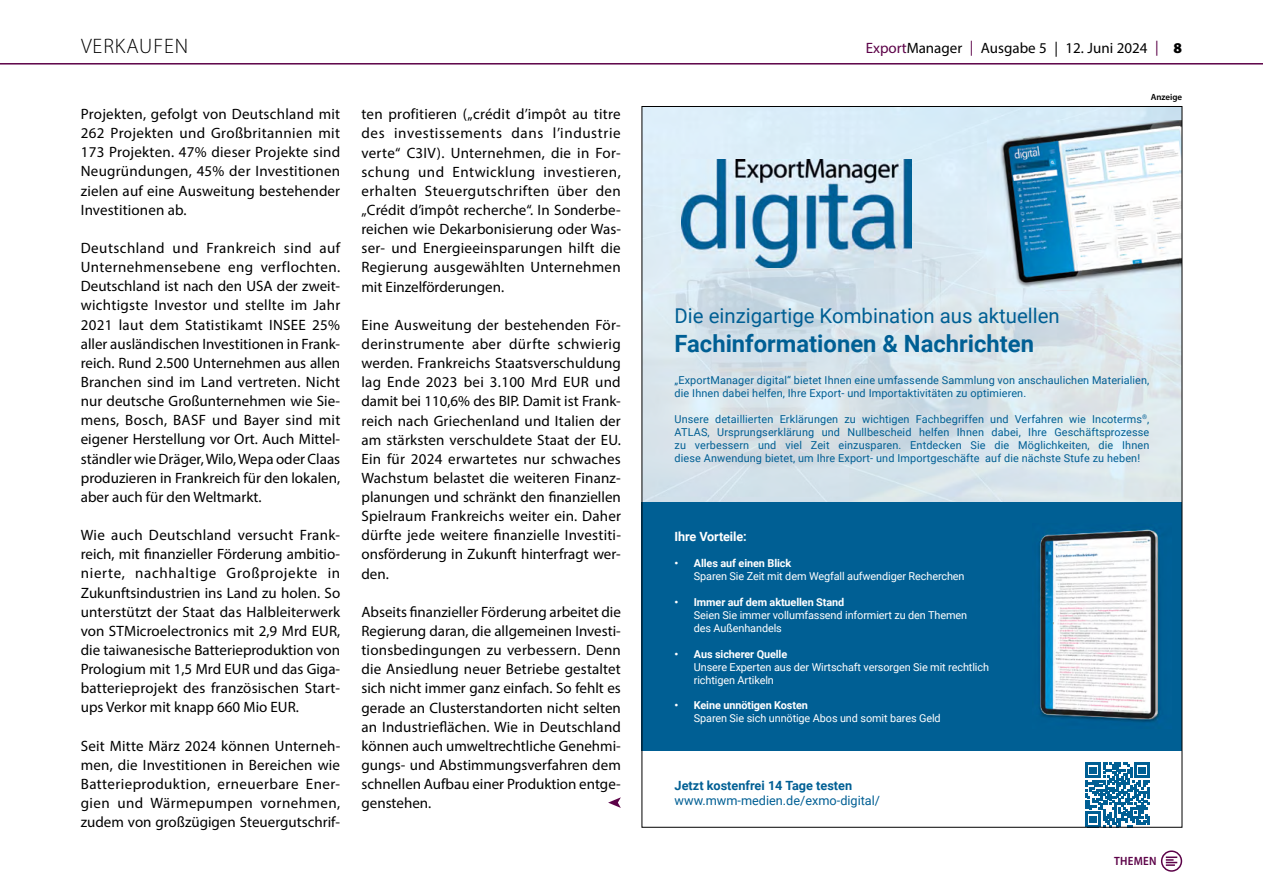
<style>
.page{position:relative;width:1263px;height:893px;background:#fff}
.page>*{position:absolute;margin:0;border:0;box-sizing:border-box;transform-origin:0 0}
.t1{font:700 23.7px "Roboto";color:#005f94}
.t2{font:300 21px "Myriad Pro";letter-spacing:.045em;color:#000}
.t3{font:20.4px "Roboto";color:#005f94}
.t4{font:15px/19.2px "Myriad Pro";color:#000;text-align:justify}
.t5{font:12.75px "Roboto";color:#005f94}
.t6{font:700 12.75px "Roboto";color:#005f94}
.t7{font:700 12.75px "Roboto";letter-spacing:-.01em;color:#fff}
.t8{font:600 semi-condensed 12px "Myriad Pro";letter-spacing:.02em;color:#5c0248}
.t9{font:10.95px/13px "Roboto";letter-spacing:.01em;color:#005f94}
.t10{font:10.95px/13px "Roboto";letter-spacing:-.01em;color:#fff}
.t11{font:700 10.95px "Roboto";letter-spacing:-.01em;color:#fff}
.t12{font:600 9px "Myriad Pro";color:#000}
.s1{color:#5c0248}
.s2{font-weight:900}
</style>
<div class="page">
<hr style="left:0;top:63px;width:1263px;height:2px;background:#5c0248">
<div style="left:1161px;top:850px;width:21px;height:22px;border:2px solid #5c0248;border-radius:50%"></div>
<svg style="left:1166px;top:856px;width:11px;height:10px"></svg>
<svg style="left:608px;top:797px;width:13px;height:11px"></svg>
<img style="left:644px;top:108px;width:536px;height:395px">
<div style="left:642px;top:503px;width:540px;height:248px;background:#005f94"></div>
<img style="left:987px;top:121px;width:193px;height:166px">
<img style="left:682px;top:159px;width:230px;height:109px">
<svg style="left:1085px;top:762px;width:65px;height:63px"></svg>
<img style="left:1039px;top:529px;width:121px;height:193px">
<h2 class="t2" style="left:81px;top:34px;width:109px">VERKAUFEN</h2>
<p class="t4" style="left:81px;top:104px;width:261px">Projekten, gefolgt von Deutschland mit 262 Projekten und Großbritannien mit 173 Projekten. 47% dieser Projekte sind Neugründungen, 45% der Investitionen zielen auf eine Ausweitung bestehender Investitionen ab.</p>
<p class="t4" style="left:81px;top:238px;width:261px">Deutschland und Frankreich sind auf Unternehmensebene eng verflochten.<br>Deutschland ist nach den USA der zweit&shy;wichtigste Investor und stellte im Jahr 2021 laut dem Statistikamt INSEE 25% aller ausländischen Investitionen in Frank&shy;reich. Rund 2.500 Unternehmen aus allen Branchen sind im Land vertreten. Nicht nur deutsche Großunternehmen wie Sie&shy;mens, Bosch, BASF und Bayer sind mit eigener Herstellung vor Ort. Auch Mittel&shy;ständler wie Dräger, Wilo, Wepa oder Claas produzieren in Frankreich für den lokalen, aber auch für den Weltmarkt.</p>
<p class="t4" style="left:81px;top:525px;width:261px">Wie auch Deutschland versucht Frank&shy;reich, mit finanzieller Förderung ambitio&shy;nierte, nachhaltige Großprojekte in Zukunftsindustrien ins Land zu holen. So unterstützt der Staat das Halbleiterwerk von STMicroelectronics mit 2,9 Mrd EUR, die taiwanesische Batterieproduktion von Prologium mit 1,5 Mrd EUR und das Giga&shy;batterieprojekt des französischen Start&shy;ups Verkor mit knapp 660 Mio EUR.</p>
<p class="t4" style="left:81px;top:736px;width:261px">Seit Mitte März 2024 können Unterneh&shy;men, die Investitionen in Bereichen wie Batterieproduktion, erneuerbare Ener&shy;gien und Wärmepumpen vornehmen, zudem von großzügigen Steuergutschrif-</p>
<p class="t4" style="left:361px;top:104px;width:261px">ten profitieren („crédit d’impôt au titre des investissements dans l’industrie verte“ C3IV). Unternehmen, die in For&shy;schung und Entwicklung investieren, erhalten Steuergutschriften über den „Crédit d’impôt recherche“. In Sonderbe&shy;reichen wie Dekarbonisierung oder Was&shy;ser- und Energieeinsparungen hilft die Regierung ausgewählten Unternehmen mit Einzelförderungen.</p>
<p class="t4" style="left:361px;top:315px;width:261px">Eine Ausweitung der bestehenden För&shy;derinstrumente aber dürfte schwierig werden. Frankreichs Staatsverschuldung lag Ende 2023 bei 3.100 Mrd EUR und damit bei 110,6% des BIP. Damit ist Frank&shy;reich nach Griechenland und Italien der am stärksten verschuldete Staat der EU.<br>Ein für 2024 erwartetes nur schwaches Wachstum belastet die weiteren Finanz&shy;planungen und schränkt den finanziellen Spielraum Frankreichs weiter ein. Daher dürfte jede weitere finanzielle Investiti&shy;onsförderung in Zukunft hinterfragt wer&shy;den.</p>
<p class="t4" style="left:361px;top:602px;width:261px">Abseits finanzieller Förderung arbeitet die Regierung daran, die allgemeinen Investi&shy;tionsbedingungen zu verbessern. Denn die Ansiedlung neuer Betriebe gestaltet sich nicht immer ganz einfach. So fehlt es gerade an Clusterstandorten nicht selten an Industrieflächen. Wie in Deutschland können auch umweltrechtliche Genehmi&shy;gungs- und Abstimmungsverfahren dem schnellen Aufbau einer Produktion entge&shy;genstehen.</p>
<p class="t4" style="left:866px;top:38px;width:318px"><span class="s1">Export</span>Manager <span class="s1">|</span> Ausgabe 5 | 12. Juni 2024 <span class="s1">|</span> <span class="s2">8</span></p>
<p class="t12" style="left:1151px;top:92px;width:33px">Anzeige</p>
<h3 class="t3" style="left:675px;top:302px;width:387px">Die einzigartige Kombination aus aktuellen</h3>
<h1 class="t1" style="left:675px;top:327px;width:361px">Fachinformationen &amp; Nachrichten</h1>
<p class="t9" style="left:675px;top:373px;width:476px">„ExportManager digital“ bietet Ihnen eine umfassende Sammlung von anschaulichen Materialien, die Ihnen dabei helfen, Ihre Export- und Importaktivitäten zu optimieren.</p>
<p class="t9" style="left:675px;top:412px;width:476px;text-align:justify">Unsere detaillierten Erklärungen zu wichtigen Fachbegriffen und Verfahren wie Incoterms<sup>®</sup>, ATLAS, Ursprungserklärung und Nullbescheid helfen Ihnen dabei, Ihre Geschäftsprozesse zu verbessern und viel Zeit einzusparen. Entdecken Sie die Möglichkeiten, die Ihnen diese Anwendung bietet, um Ihre Export- und Importgeschäfte auf die nächste Stufe zu heben!</p>
<p class="t7" style="left:675px;top:528px;width:74px">Ihre Vorteile:</p>
<p class="t11" style="left:675px;top:556px;width:118px">• Alles auf einen Blick</p>
<p class="t10" style="left:694px;top:570px;width:272px">Sparen Sie Zeit mit dem Wegfall aufwendiger Recherchen</p>
<p class="t11" style="left:675px;top:594px;width:171px">• Immer auf dem aktuellen Stand</p>
<p class="t10" style="left:694px;top:608px;width:275px">Seien Sie immer vollumfassend informiert zu den Themen des Außenhandels</p>
<p class="t11" style="left:675px;top:646px;width:114px">• Aus sicherer Quelle</p>
<p class="t10" style="left:694px;top:660px;width:297px">Unsere Experten aus der Wirtschaft versorgen Sie mit rechtlich richtigen Artikeln</p>
<p class="t11" style="left:675px;top:697px;width:135px">• Keine unnötigen Kosten</p>
<p class="t10" style="left:694px;top:711px;width:248px">Sparen Sie sich unnötige Abos und somit bares Geld</p>
<p class="t6" style="left:675px;top:776px;width:179px">Jetzt kostenfrei 14 Tage testen</p>
<p class="t5" style="left:675px;top:791px;width:207px">www.mwm-medien.de/exmo-digital/</p>
<p class="t8" style="left:1114px;top:854px;width:44px">THEMEN</p>
</div>
